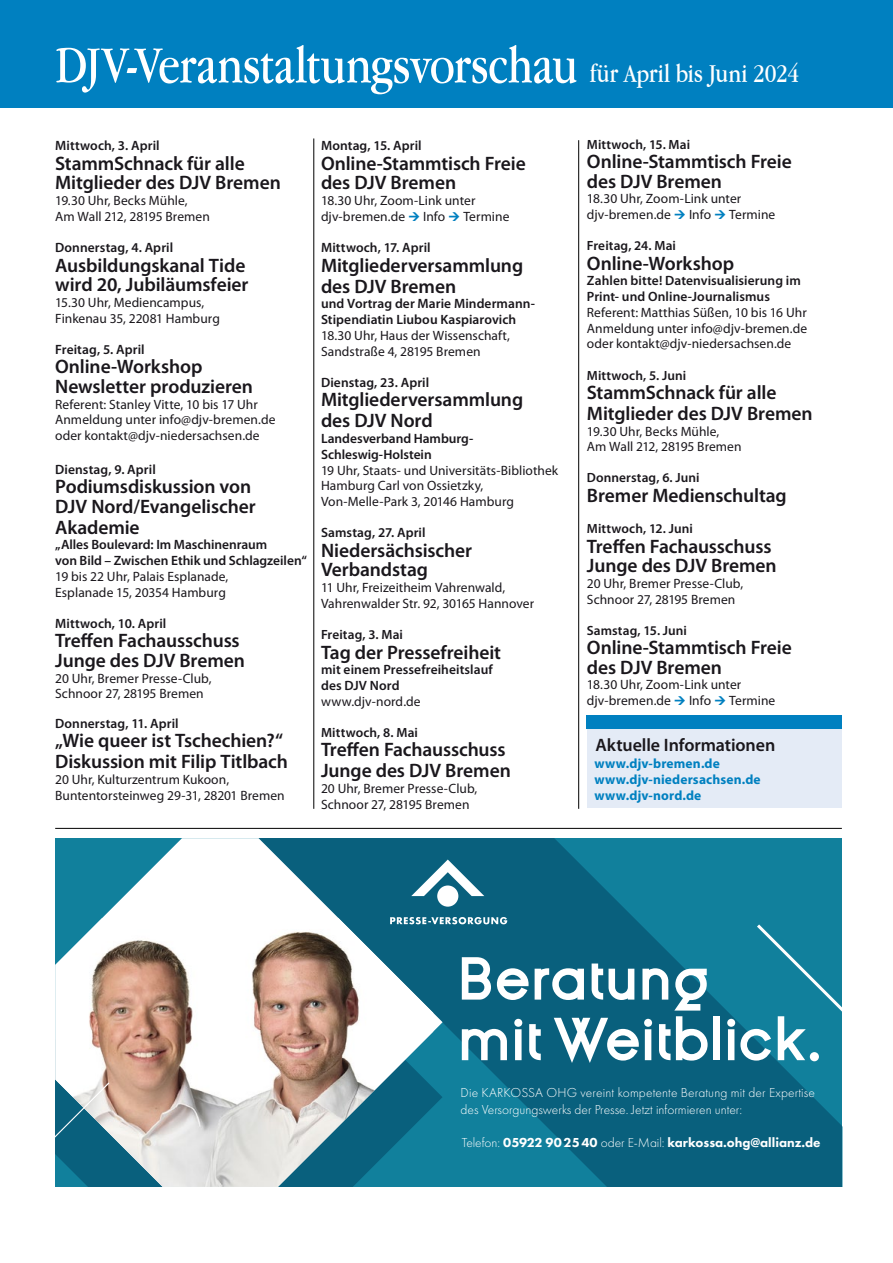
<style>
.page{position:relative;width:893px;height:1263px;background:#fff}
.page>*{position:absolute;margin:0;border:0;box-sizing:border-box;transform-origin:0 0}
.t1{font:700 57.3px/60.6px "Ginora Sans";letter-spacing:-.005em;color:#fff}
.t2{font:54px "Apple Garamond";letter-spacing:-.01em;color:#fff}
.t3{font:600 19.5px/19.5px "Myriad Pro";letter-spacing:-.005em;color:#1a171c}
.t4{font:600 18px "Myriad Pro";letter-spacing:-.005em;color:#1a171c}
.t5{font:13.5px/15.8px "Myriad Pro";color:#1a171c}
.t6{font:600 13.5px/15.8px "Myriad Pro";letter-spacing:.005em;color:#1a171c}
.t7{font:300 13.5px/16.5px "Futura PT";color:#fff}
.t8{font:700 13.5px "Myriad Pro";letter-spacing:.01em;color:#0080c0}
.t9{font:800 13.5px "Futura PT";letter-spacing:-.005em;color:#fff}
.t10{font:600 13.35px "Myriad Pro";letter-spacing:.005em;color:#1a171c}
.s1{font-size:27px}
.s2{font-weight:300}
</style>
<div class="page">
<svg style="left:443px;top:838px;width:399px;height:349px;background:#0b6b87"></svg>
<svg style="left:55px;top:838px;width:388px;height:349px"></svg>
<img style="left:55px;top:918px;width:378px;height:269px">
<svg style="left:55px;top:1081px;width:56px;height:106px;background:#438499"></svg>
<svg style="left:754px;top:921px;width:88px;height:231px;background:#127894"></svg>
<div style="left:437px;top:885px;width:21px;height:22px;background:#fff;border-radius:50%"></div>
<svg style="left:411px;top:859px;width:73px;height:37px"></svg>
<svg style="left:390px;top:917px;width:117px;height:7px"></svg>
<hr style="left:55px;top:828px;width:787px;height:1px;background:#000">
<div style="left:0;top:0;width:893px;height:108px;background:#0080c0"></div>
<div style="left:587px;top:716px;width:255px;height:92px;background:#e4ebf6"></div>
<div style="left:587px;top:715px;width:255px;height:14px;background:#0080c0"></div>
<hr style="left:314px;top:138px;width:1px;height:671px;background:#000">
<hr style="left:578px;top:140px;width:1px;height:669px;background:#000">
<p class="t2" style="left:55px;top:33px;width:745px">DJV-Veranstaltungsvorschau <span class="s1">für April bis Juni 2024</span></p>
<p class="t6" style="left:55px;top:138px;width:106px">Mittwoch, 3. April</p>
<p class="t3" style="left:55px;top:153px;width:227px">StammSchnack für alle<br>Mitglieder des DJV Bremen</p>
<p class="t5" style="left:55px;top:192px;width:156px">19.30 Uhr, Becks Mühle,<br>Am Wall 212, 28195 Bremen</p>
<p class="t6" style="left:55px;top:239px;width:119px">Donnerstag, 4. April</p>
<p class="t3" style="left:55px;top:255px;width:195px">Ausbildungskanal Tide wird 20, Jubiläumsfeier</p>
<p class="t5" style="left:55px;top:294px;width:166px">15.30 Uhr, Mediencampus,<br>Finkenau 35, 22081 Hamburg</p>
<p class="t6" style="left:55px;top:341px;width:91px">Freitag, 5. April</p>
<p class="t3" style="left:55px;top:357px;width:199px">Online-Workshop<br>Newsletter produzieren</p>
<p class="t5" style="left:55px;top:396px;width:222px">Referent: Stanley Vitte, 10 bis 17 Uhr<br>Anmeldung unter info@djv-bremen.de oder kontakt@djv-niedersachsen.de</p>
<p class="t6" style="left:55px;top:461px;width:102px">Dienstag, 9. April</p>
<p class="t3" style="left:55px;top:476px;width:202px;line-height:20.2px">Podiumsdiskussion von<br>DJV Nord/Evangelischer<br>Akademie</p>
<p class="t6" style="left:55px;top:537px;width:253px">„Alles Boulevard: Im Maschinenraum<br>von Bild – Zwischen Ethik und Schlagzeilen“</p>
<p class="t5" style="left:55px;top:568px;width:175px">19 bis 22 Uhr, Palais Esplanade,<br>Esplanade 15, 20354 Hamburg</p>
<p class="t6" style="left:55px;top:615px;width:113px">Mittwoch, 10. April</p>
<p class="t3" style="left:55px;top:631px;width:191px">Treffen Fachausschuss<br>Junge des DJV Bremen</p>
<p class="t5" style="left:55px;top:670px;width:158px">20 Uhr, Bremer Presse-Club,<br>Schnoor 27, 28195 Bremen</p>
<p class="t6" style="left:55px;top:715px;width:125px">Donnerstag, 11. April</p>
<p class="t3" style="left:55px;top:730px;width:234px;line-height:21px">„Wie queer ist Tschechien?“<br>Diskussion mit Filip Titlbach</p>
<p class="t5" style="left:55px;top:771px;width:231px">20 Uhr, Kulturzentrum Kukoon,<br>Buntentorsteinweg 29-31, 28201 Bremen</p>
<p class="t6" style="left:321px;top:138px;width:102px">Montag, 15. April</p>
<h3 class="t3" style="left:321px;top:153px;width:206px">Online-Stammtisch Freie des DJV Bremen</h3>
<p class="t5" style="left:321px;top:192px;width:156px">18.30 Uhr, Zoom-Link unter djv-bremen.de</p>
<p class="t5" style="left:423px;top:208px;width:24px">Info</p>
<p class="t5" style="left:463px;top:208px;width:48px">Termine</p>
<p class="t6" style="left:321px;top:239px;width:111px">Mittwoch, 17. April</p>
<h3 class="t3" style="left:321px;top:254px;width:204px;line-height:21px">Mitgliederversammlung des DJV Bremen</h3>
<p class="t6" style="left:321px;top:296px;width:215px">und Vortrag der Marie Mindermann-<br>Stipendiatin Liubou Kaspiarovich</p>
<p class="t5" style="left:321px;top:327px;width:190px">18.30 Uhr, Haus der Wissenschaft,<br>Sandstraße 4, 28195 Bremen</p>
<p class="t6" style="left:321px;top:374px;width:110px">Dienstag, 23. April</p>
<h3 class="t3" style="left:321px;top:389px;width:204px;line-height:21px">Mitgliederversammlung des DJV Nord</h3>
<p class="t6" style="left:321px;top:430px;width:154px">Landesverband Hamburg-<br>Schleswig-Holstein</p>
<p class="t5" style="left:321px;top:462px;width:239px">19 Uhr, Staats- und Universitäts-Bibliothek<br>Hamburg Carl von Ossietzky,<br>Von-Melle-Park 3, 20146 Hamburg</p>
<p class="t6" style="left:321px;top:525px;width:106px">Samstag, 27. April</p>
<h3 class="t3" style="left:321px;top:540px;width:153px">Niedersächsischer<br>Verbandstag</h3>
<p class="t5" style="left:321px;top:579px;width:215px">11 Uhr, Freizeitheim Vahrenwald,<br>Vahrenwalder Str. 92, 30165 Hannover</p>
<p class="t10" style="left:321px;top:626px;width:83px">Freitag, 3. Mai</p>
<h3 class="t3" style="left:321px;top:642px;width:182px">Tag der Pressefreiheit</h3>
<p class="t6" style="left:321px;top:661px;width:173px">mit einem Pressefreiheitslauf des DJV Nord</p>
<p class="t5" style="left:321px;top:693px;width:101px">www.djv-nord.de</p>
<p class="t10" style="left:321px;top:724px;width:98px">Mittwoch, 8. Mai</p>
<h3 class="t3" style="left:321px;top:739px;width:191px;line-height:20.9px">Treffen Fachausschuss<br>Junge des DJV Bremen</h3>
<p class="t5" style="left:321px;top:780px;width:158px">20 Uhr, Bremer Presse-Club,<br>Schnoor 27, 28195 Bremen</p>
<p class="t10" style="left:587px;top:136px;width:105px">Mittwoch, 15. Mai</p>
<h3 class="t3" style="left:587px;top:151px;width:206px">Online-Stammtisch Freie des DJV Bremen</h3>
<p class="t5" style="left:587px;top:191px;width:156px">18.30 Uhr, Zoom-Link unter djv-bremen.de</p>
<p class="t5" style="left:689px;top:206px;width:24px">Info</p>
<p class="t5" style="left:729px;top:206px;width:48px">Termine</p>
<p class="t10" style="left:587px;top:237px;width:91px">Freitag, 24. Mai</p>
<h3 class="t3" style="left:587px;top:253px;width:149px">Online-Workshop</h3>
<p class="t6" style="left:587px;top:273px;width:215px">Zahlen bitte! Datenvisualisierung im<br>Print- und Online-Journalismus</p>
<p class="t5" style="left:587px;top:304px;width:222px;text-align:justify">Referent: Matthias Süßen, 10 bis 16 Uhr Anmeldung unter info@djv-bremen.de oder kontakt@djv-niedersachsen.de</p>
<p class="t10" style="left:587px;top:367px;width:101px">Mittwoch, 5. Juni</p>
<h3 class="t3" style="left:587px;top:382px;width:227px;line-height:20.9px">StammSchnack für alle<br>Mitglieder des DJV Bremen</h3>
<p class="t5" style="left:587px;top:423px;width:156px">19.30 Uhr, Becks Mühle,<br>Am Wall 212, 28195 Bremen</p>
<p class="t10" style="left:587px;top:469px;width:114px">Donnerstag, 6. Juni</p>
<h3 class="t3" style="left:587px;top:485px;width:201px">Bremer Medienschultag</h3>
<p class="t10" style="left:587px;top:520px;width:108px">Mittwoch, 12. Juni</p>
<h3 class="t3" style="left:587px;top:536px;width:191px">Treffen Fachausschuss<br>Junge des DJV Bremen</h3>
<p class="t5" style="left:587px;top:575px;width:158px">20 Uhr, Bremer Presse-Club,<br>Schnoor 27, 28195 Bremen</p>
<p class="t10" style="left:587px;top:622px;width:102px">Samstag, 15. Juni</p>
<h3 class="t3" style="left:587px;top:637px;width:206px">Online-Stammtisch Freie des DJV Bremen</h3>
<p class="t5" style="left:587px;top:677px;width:156px">18.30 Uhr, Zoom-Link unter djv-bremen.de</p>
<p class="t5" style="left:689px;top:693px;width:24px">Info</p>
<p class="t5" style="left:729px;top:693px;width:48px">Termine</p>
<p class="t4" style="left:596px;top:733px;width:181px">Aktuelle Informationen</p>
<p class="t8" style="left:594px;top:755px;width:127px">www.djv-bremen.de</p>
<p class="t8" style="left:594px;top:771px;width:168px">www.djv-niedersachsen.de</p>
<p class="t8" style="left:594px;top:786px;width:108px">www.djv-nord.de</p>
<h1 class="t1" style="left:458px;top:950px;width:368px">Beratung<br>mit Weitblick.</h1>
<p class="t7" style="left:461px;top:1085px;width:356px">Die KARKOSSA OHG vereint kompetente Beratung mit der Expertise des Versorgungswerks der Presse. Jetzt informieren unter:</p>
<p class="t9" style="left:462px;top:1134px;width:360px"><span class="s2">Telefon:</span> 05922 902540 <span class="s2">oder E-Mail:</span> karkossa.ohg@allianz.de</p>
</div>
